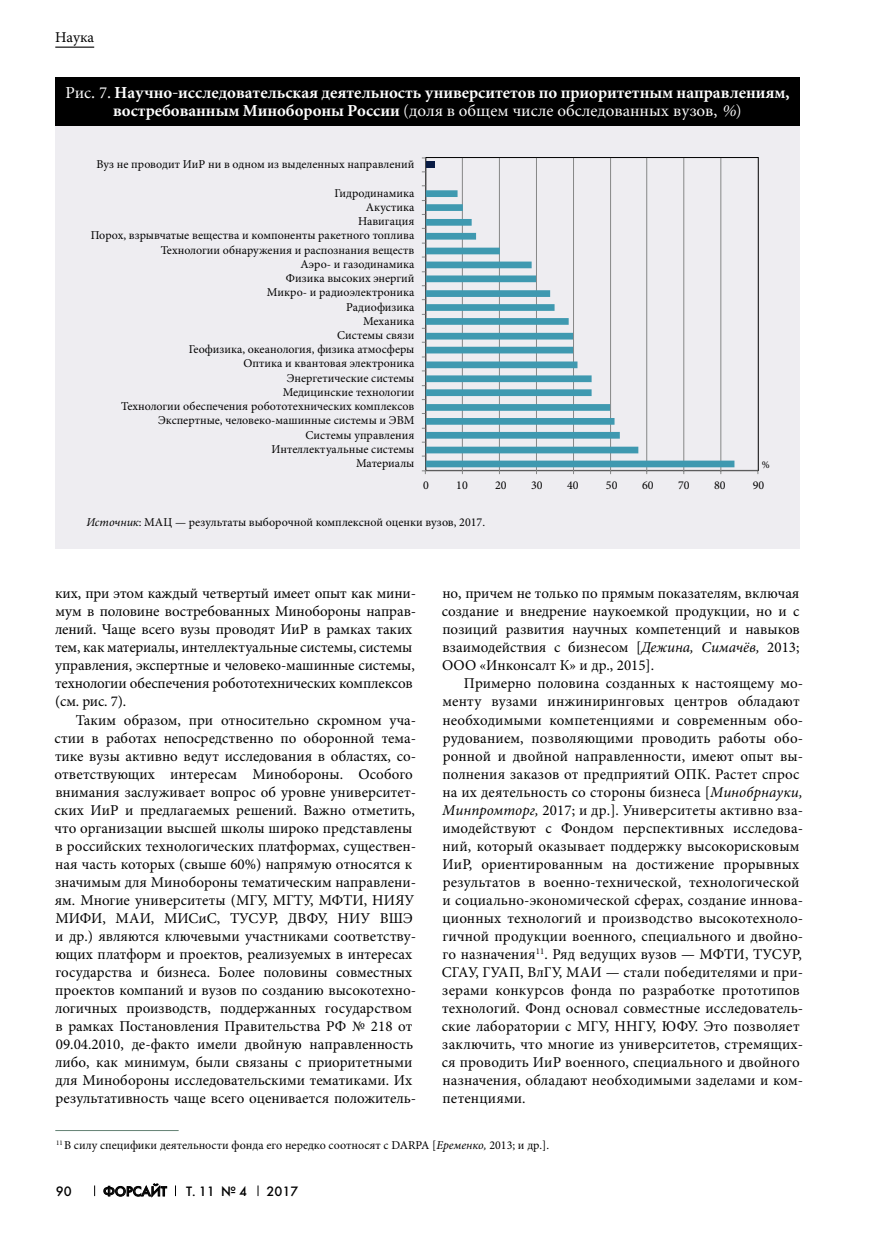
<style>
.page{position:relative;width:872px;height:1234px;background:#fff}
.page>*{position:absolute;margin:0;border:0;box-sizing:border-box;transform-origin:0 0}
.t1{font:700 16.5px/18px "Miniature";color:#fff;text-align:center}
.t2{font:15px/18px "Minion Pro";letter-spacing:.005em;color:#000}
.t3{font:13.5px "Futura Futuris C";color:#000}
.t4{font:12px/14.2px "Minion Pro";color:#000;text-align:right}
.t5{font:10.5px "Minion Pro";color:#000}
.s1{font-weight:400}
.s2{font-weight:400;font-style:italic}
.s3{font-style:italic}
</style>
<div class="page">
<hr style="left:55px;top:47px;width:39px;height:1px;background:#000">
<svg style="left:103px;top:1183px;width:64px;height:14px"></svg>
<div style="left:55px;top:96px;width:744px;height:453px;background:#eeedf1"></div>
<hr style="left:462px;top:158px;width:1px;height:312px;background:#868787">
<hr style="left:499px;top:158px;width:1px;height:312px;background:#868787">
<hr style="left:536px;top:158px;width:1px;height:312px;background:#868787">
<hr style="left:573px;top:158px;width:1px;height:312px;background:#868787">
<hr style="left:610px;top:158px;width:1px;height:312px;background:#868787">
<hr style="left:646px;top:158px;width:1px;height:312px;background:#868787">
<hr style="left:683px;top:158px;width:1px;height:312px;background:#868787">
<hr style="left:720px;top:158px;width:1px;height:312px;background:#868787">
<div style="left:426px;top:162px;width:8px;height:6px;background:#091c45"></div>
<svg style="left:426px;top:190px;width:308px;height:277px"></svg>
<hr style="left:425px;top:470px;width:333px;height:1px;background:#868787">
<svg style="left:422px;top:470px;width:4px;height:4px"></svg>
<div style="left:55px;top:77px;width:744px;height:48px;background:#000"></div>
<hr style="left:55px;top:1129px;width:124px;height:1px;background:#658275">
<p class="t2" style="left:55px;top:29px;width:40px">Наука</p>
<p class="t1" style="left:65px;top:84px;width:726px"><span class="s1">Рис. 7.</span> Научно-исследовательская деятельность университетов по приоритетным направлениям, востребованным Минобороны России <span class="s1">(доля в общем числе обследованных вузов,</span> <span class="s2">%</span><span class="s1">)</span></p>
<p class="t4" style="left:97px;top:157px;width:319px">Вуз не проводит ИиР ни в одном из выделенных направлений</p>
<p class="t4" style="left:91px;top:186px;width:325px">Гидродинамика<br>Акустика<br>Навигация<br>Порох, взрывчатые вещества и компоненты ракетного топлива<br>Технологии обнаружения и распознания веществ<br>Аэро- и газодинамика<br>Физика высоких энергий<br>Микро- и радиоэлектроника<br>Радиофизика<br>Механика<br>Системы связи<br>Геофизика, океанология, физика атмосферы<br>Оптика и квантовая электроника<br>Энергетические системы<br>Медицинские технологии<br>Технологии обеспечения робототехнических комплексов<br>Экспертные, человеко-машинные системы и ЭВМ<br>Системы управления<br>Интеллектуальные системы<br>Материалы</p>
<p class="t5" style="left:761px;top:458px;width:9px">%</p>
<p class="t4" style="left:423px;top:478px;width:7px">0</p>
<p class="t4" style="left:456px;top:478px;width:13px">10</p>
<p class="t4" style="left:495px;top:478px;width:13px">20</p>
<p class="t4" style="left:531px;top:478px;width:13px">30</p>
<p class="t4" style="left:567px;top:478px;width:13px">40</p>
<p class="t4" style="left:606px;top:478px;width:13px">50</p>
<p class="t4" style="left:642px;top:478px;width:13px">60</p>
<p class="t4" style="left:678px;top:478px;width:13px">70</p>
<p class="t4" style="left:714px;top:478px;width:13px">80</p>
<p class="t4" style="left:753px;top:478px;width:13px">90</p>
<p class="t4" style="left:86px;top:515px;width:400px"><span class="s3">Источник</span>: МАЦ — результаты выборочной комплексной оценки вузов, 2017.</p>
<p class="t2" style="left:55px;top:584px;width:362px">ких, при этом каждый четвертый имеет опыт как мини&shy;мум в половине востребованных Минобороны направ&shy;лений. Чаще всего вузы проводят ИиР в рамках таких тем, как материалы, интеллектуальные системы, системы управления, экспертные и человеко-машинные системы, технологии обеспечения робототехнических комплексов (см. рис. 7).</p>
<p class="t2" style="left:54px;top:710px;width:363px;text-indent:22px">Таким образом, при относительно скромном уча&shy;стии в работах непосредственно по оборонной тема&shy;тике вузы активно ведут исследования в областях, со&shy;ответствующих интересам Минобороны. Особого внимания заслуживает вопрос об уровне университет&shy;ских ИиР и предлагаемых решений. Важно отметить, что организации высшей школы широко представлены в российских технологических платформах, существен&shy;ная часть которых (свыше 60%) напрямую относятся к значимым для Минобороны тематическим направлени&shy;ям. Многие университеты (МГУ, МГТУ, МФТИ, НИЯУ МИФИ, МАИ, МИСиС, ТУСУР, ДВФУ, НИУ ВШЭ и др.) являются ключевыми участниками соответству&shy;ющих платформ и проектов, реализуемых в интересах государства и бизнеса. Более половины совместных проектов компаний и вузов по созданию высокотехно&shy;логичных производств, поддержанных государством в рамках Постановления Правительства РФ № 218 от 09.04.2010, де-факто имели двойную направленность либо, как минимум, были связаны с приоритетными для Минобороны исследовательскими тематиками. Их результативность чаще всего оценивается положитель-</p>
<p class="t2" style="left:442px;top:584px;width:359px;text-align:justify">но, причем не только по прямым показателям, включая создание и внедрение наукоемкой продукции, но и с позиций развития научных компетенций и навыков взаимодействия с бизнесом [<span class="s3">Дежина, Симачёв,</span> 2013; ООО «Инконсалт К» и др., 2015].</p>
<p class="t2" style="left:442px;top:674px;width:363px;text-indent:22px">Примерно половина созданных к настоящему мо&shy;менту вузами инжиниринговых центров обладают необходимыми компетенциями и современным обо&shy;рудованием, позволяющими проводить работы обо&shy;ронной и двойной направленности, имеют опыт вы&shy;полнения заказов от предприятий ОПК. Растет спрос на их деятельность со стороны бизнеса [<span class="s3">Минобрнауки, Минпромторг,</span> 2017; и др.]. Университеты активно вза&shy;имодействуют с Фондом перспективных исследова&shy;ний, который оказывает поддержку высокорисковым ИиР, ориентированным на достижение прорывных результатов в военно-технической, технологической и социально-экономической сферах, создание иннова&shy;ционных технологий и производство высокотехноло&shy;гичной продукции военного, специального и двойно&shy;го назначения<sup>11</sup>. Ряд ведущих вузов — МФТИ, ТУСУР, СГАУ, ГУАП, ВлГУ, МАИ — стали победителями и при&shy;зерами конкурсов фонда по разработке прототипов технологий. Фонд основал совместные исследователь&shy;ские лаборатории с МГУ, ННГУ, ЮФУ. Это позволяет заключить, что многие из университетов, стремящих&shy;ся проводить ИиР военного, специального и двойного назначения, обладают необходимыми заделами и ком&shy;петенциями.</p>
<p class="t4" style="left:56px;top:1138px;width:494px"><sup>11</sup> В силу специфики деятельности фонда его нередко соотносят с DARPA [<span class="s3">Еременко,</span> 2013; и др.].</p>
<p class="t3" style="left:56px;top:1182px;width:17px">90</p>
<p class="t3" style="left:103px;top:1182px;width:65px">Форсайт</p>
<p class="t3" style="left:186px;top:1182px;width:62px">Т. 11 № 4</p>
<p class="t3" style="left:266px;top:1182px;width:33px">2017</p>
</div>
